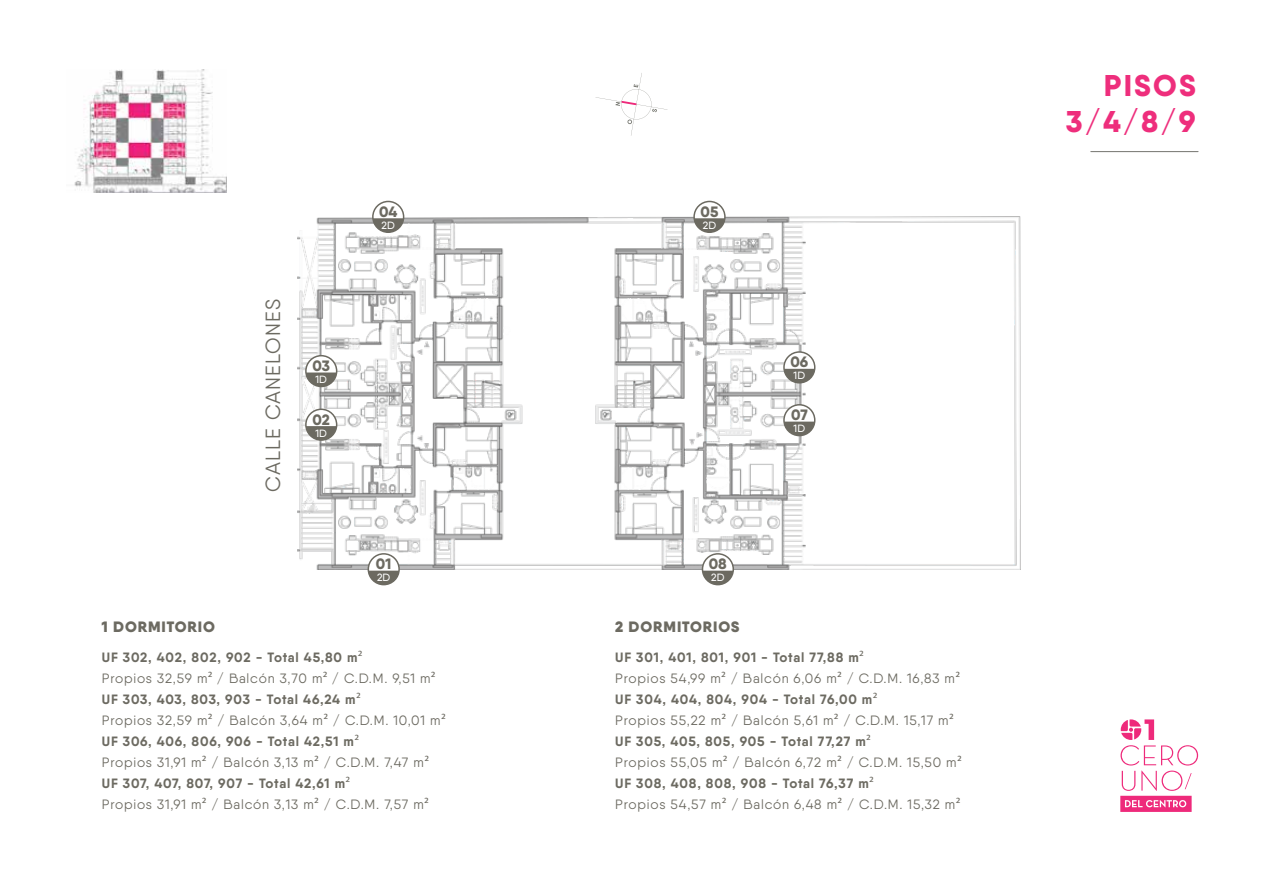
<style>
.page{position:relative;width:1263px;height:893px;background:#fff}
.page>*{position:absolute;margin:0;border:0;box-sizing:border-box;transform-origin:0 0}
.t1{font:800 30px/36px "Qanelas";letter-spacing:.08em;color:#ee2e7c;text-align:right}
.t2{font:20.55px "Qanelas";letter-spacing:.06em;color:#6c6a61}
.t3{font:900 15px "Qanelas";letter-spacing:.06em;color:#6c6a61}
.t4{font:800 15px "Qanelas";color:#6c6a61}
.t5{font:13.5px/21px "Qanelas";letter-spacing:.06em;color:#6c6a61}
.t6{font:500 10.5px "Qanelas";color:#fff}
.s1{font-weight:700}
.s2{font-family:"Myriad Pro"}
</style>
<div class="page">
<svg style="left:1120px;top:719px;width:78px;height:46px"></svg>
<svg style="left:1120px;top:771px;width:71px;height:41px"></svg>
<hr style="left:1091px;top:151px;width:107px;height:1px;background:#75756f">
<img style="left:74px;top:70px;width:153px;height:123px">
<img style="left:298px;top:217px;width:722px;height:352px">
<div style="left:694px;top:201px;width:31px;height:31px;background:#fff;border-radius:50%"></div>
<div style="left:693px;top:201px;width:33px;height:32px;border:2px solid #6c6a61;border-radius:50%"></div>
<svg style="left:694px;top:218px;width:31px;height:14px"></svg>
<div style="left:373px;top:201px;width:31px;height:31px;background:#fff;border-radius:50%"></div>
<div style="left:372px;top:201px;width:32px;height:32px;border:2px solid #6c6a61;border-radius:50%"></div>
<svg style="left:373px;top:218px;width:31px;height:14px"></svg>
<div style="left:784px;top:352px;width:31px;height:31px;background:#fff;border-radius:50%"></div>
<div style="left:783px;top:351px;width:32px;height:32px;border:2px solid #6c6a61;border-radius:50%"></div>
<svg style="left:784px;top:369px;width:31px;height:14px"></svg>
<div style="left:784px;top:405px;width:31px;height:31px;background:#fff;border-radius:50%"></div>
<div style="left:783px;top:404px;width:32px;height:32px;border:2px solid #6c6a61;border-radius:50%"></div>
<svg style="left:784px;top:422px;width:31px;height:14px"></svg>
<div style="left:702px;top:554px;width:31px;height:31px;background:#fff;border-radius:50%"></div>
<div style="left:702px;top:553px;width:32px;height:32px;border:2px solid #6c6a61;border-radius:50%"></div>
<svg style="left:702px;top:571px;width:31px;height:14px"></svg>
<div style="left:368px;top:554px;width:31px;height:31px;background:#fff;border-radius:50%"></div>
<div style="left:368px;top:553px;width:32px;height:32px;border:2px solid #6c6a61;border-radius:50%"></div>
<svg style="left:368px;top:571px;width:31px;height:14px"></svg>
<div style="left:306px;top:356px;width:31px;height:30px;background:#fff;border-radius:50%"></div>
<div style="left:305px;top:355px;width:32px;height:32px;border:2px solid #6c6a61;border-radius:50%"></div>
<svg style="left:306px;top:372px;width:31px;height:14px"></svg>
<div style="left:306px;top:409px;width:31px;height:31px;background:#fff;border-radius:50%"></div>
<div style="left:305px;top:409px;width:32px;height:32px;border:2px solid #6c6a61;border-radius:50%"></div>
<svg style="left:306px;top:426px;width:31px;height:14px"></svg>
<svg style="left:595px;top:73px;width:72px;height:63px"></svg>
<h2 class="t2" style="left:260px;top:492px;width:195px;rotate:-90deg">CALLE CANELONES</h2>
<p class="t4" style="left:312px;top:356px;width:19px">03</p>
<p class="t6" style="left:315px;top:373px;width:13px">1D</p>
<p class="t4" style="left:312px;top:410px;width:19px">02</p>
<p class="t6" style="left:315px;top:426px;width:13px">1D</p>
<p class="t4" style="left:379px;top:202px;width:20px">04</p>
<p class="t6" style="left:382px;top:219px;width:15px">2D</p>
<p class="t4" style="left:376px;top:554px;width:17px">01</p>
<p class="t6" style="left:377px;top:571px;width:15px">2D</p>
<p class="t4" style="left:701px;top:202px;width:19px">05</p>
<p class="t6" style="left:703px;top:219px;width:15px">2D</p>
<p class="t4" style="left:709px;top:554px;width:20px">08</p>
<p class="t6" style="left:711px;top:571px;width:15px">2D</p>
<p class="t3" style="left:102px;top:617px;width:115px">1 DORMITORIO</p>
<p class="t3" style="left:615px;top:617px;width:126px">2 DORMITORIOS</p>
<p class="t4" style="left:790px;top:353px;width:19px">06</p>
<p class="t6" style="left:794px;top:369px;width:13px">1D</p>
<p class="t4" style="left:791px;top:405px;width:18px">07</p>
<p class="t6" style="left:794px;top:422px;width:13px">1D</p>
<p class="t5" style="left:102px;top:646px;width:345px"><span class="s1">UF 302, 402, 802, 902 - Total 45,80 m</span><span class="s2">²<br></span>Propios 32,59 m<span class="s2">²</span> / Balcón 3,70 m<span class="s2">²</span> / C.D.M. 9,51 m<span class="s2">²<br></span><span class="s1">UF 303, 403, 803, 903 - Total 46,24 m</span><span class="s2">²<br></span>Propios 32,59 m<span class="s2">²</span> / Balcón 3,64 m<span class="s2">²</span> / C.D.M. 10,01 m<span class="s2">²<br></span><span class="s1">UF 306, 406, 806, 906 - Total 42,51 m</span><span class="s2">²<br></span>Propios 31,91 m<span class="s2">²</span> / Balcón 3,13 m<span class="s2">²</span> / C.D.M. 7,47 m<span class="s2">²<br></span><span class="s1">UF 307, 407, 807, 907 - Total 42,61 m</span><span class="s2">²<br></span>Propios 31,91 m<span class="s2">²</span> / Balcón 3,13 m<span class="s2">²</span> / C.D.M. 7,57 m<span class="s2">²</span></p>
<p class="t5" style="left:615px;top:646px;width:348px"><span class="s1">UF 301, 401, 801, 901 - Total 77,88 m</span><span class="s2">²<br></span>Propios 54,99 m<span class="s2">²</span> / Balcón 6,06 m<span class="s2">²</span> / C.D.M. 16,83 m<span class="s2">²<br></span><span class="s1">UF 304, 404, 804, 904 - Total 76,00 m</span><span class="s2">²<br></span>Propios 55,22 m<span class="s2">²</span> / Balcón 5,61 m<span class="s2">²</span> / C.D.M. 15,17 m<span class="s2">²<br></span><span class="s1">UF 305, 405, 805, 905 - Total 77,27 m</span><span class="s2">²<br></span>Propios 55,05 m<span class="s2">²</span> / Balcón 6,72 m<span class="s2">²</span> / C.D.M. 15,50 m<span class="s2">²<br></span><span class="s1">UF 308, 408, 808, 908 - Total 76,37 m</span><span class="s2">²<br></span>Propios 54,57 m<span class="s2">²</span> / Balcón 6,48 m<span class="s2">²</span> / C.D.M. 15,32 m<span class="s2">²</span></p>
<h1 class="t1" style="left:1066px;top:67px;width:131px">PISOS<br>3/4/8/9</h1>
</div>
